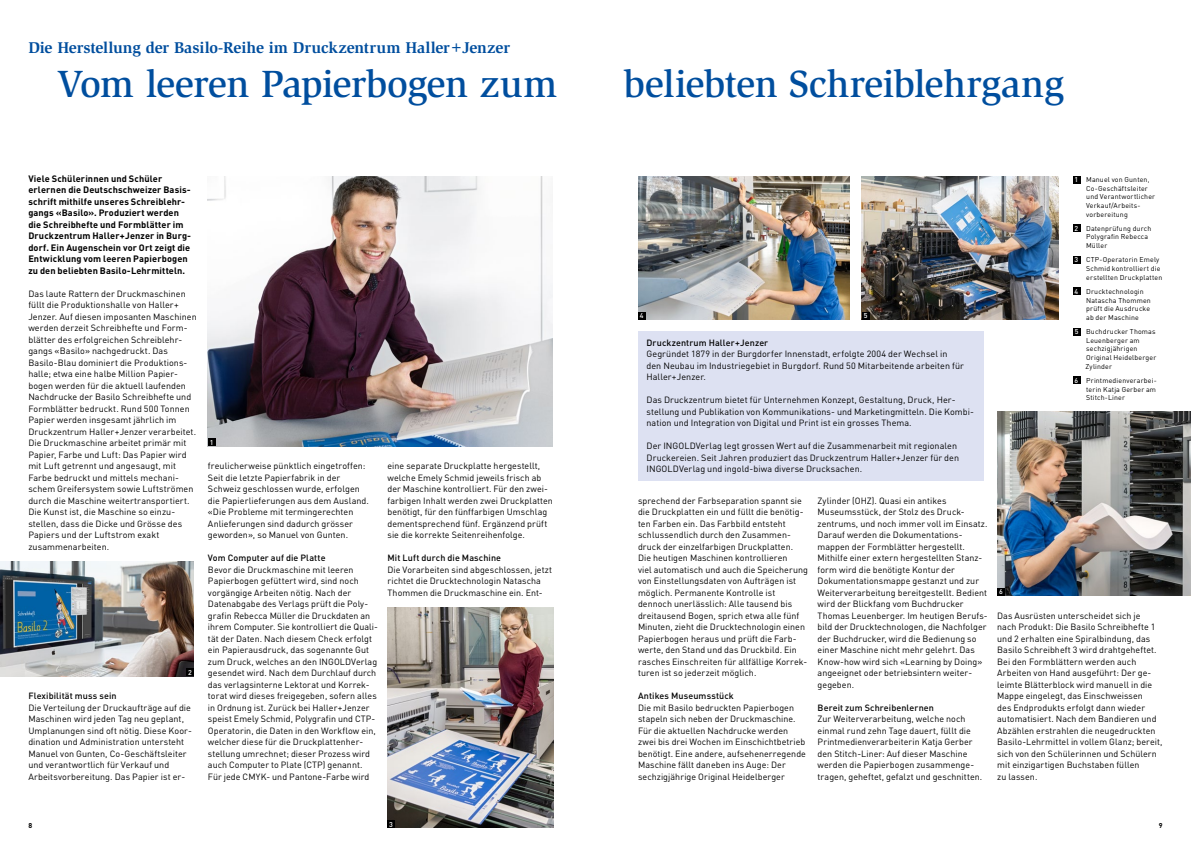
<style>
.page{position:relative;width:1191px;height:842px;background:#fff}
.page>*{position:absolute;margin:0;border:0;box-sizing:border-box;transform-origin:0 0}
.t1{font:500 39px "Slimbach";letter-spacing:-.015em;color:#004e9e}
.t2{font:700 16px "Slimbach";letter-spacing:-.01em;color:#004e9e}
.t3{font:700 9.2px/11.5px "DINOT";letter-spacing:.01em;color:#000}
.t4{font:9px/11.5px "DINOT";letter-spacing:.005em;color:#000}
.t5{font:500 9px "DINOT";letter-spacing:.01em;color:#000}
.t6{font:7px/8.6px "DINOT";letter-spacing:.02em;color:#000}
.t7{font:500 7px "DINOT";color:#fff}
.t8{font:700 7px "DINOT";color:#000}
.s1{font-weight:500;color:#fff}
</style>
<div class="page">
<div style="left:1072px;top:176px;width:8px;height:7px;background:#000"></div>
<div style="left:1072px;top:225px;width:8px;height:7px;background:#000"></div>
<div style="left:1072px;top:256px;width:8px;height:8px;background:#000"></div>
<div style="left:1072px;top:288px;width:8px;height:7px;background:#000"></div>
<div style="left:1072px;top:328px;width:8px;height:7px;background:#000"></div>
<div style="left:1072px;top:377px;width:8px;height:7px;background:#000"></div>
<div style="left:638px;top:331px;width:345px;height:150px;background:#dde1f2"></div>
<img style="left:208px;top:177px;width:345px;height:269px">
<img style="left:0;top:561px;width:194px;height:115px">
<img style="left:387px;top:607px;width:166px;height:221px">
<img style="left:638px;top:177px;width:211px;height:143px">
<img style="left:861px;top:177px;width:197px;height:143px">
<img style="left:997px;top:412px;width:194px;height:184px">
<div style="left:208px;top:439px;width:7px;height:7px;background:#000"></div>
<div style="left:186px;top:669px;width:8px;height:7px;background:#000"></div>
<div style="left:387px;top:820px;width:8px;height:8px;background:#000"></div>
<div style="left:638px;top:312px;width:7px;height:8px;background:#000"></div>
<div style="left:861px;top:312px;width:8px;height:8px;background:#000"></div>
<div style="left:997px;top:588px;width:7px;height:8px;background:#000"></div>
<h2 class="t2" style="left:28px;top:38px;width:483px">Die Herstellung der Basilo-Reihe im Druckzentrum Haller+Jenzer</h2>
<h1 class="t1" style="left:57px;top:60px;width:502px">Vom leeren Papierbogen zum</h1>
<h1 class="t1" style="left:623px;top:60px;width:442px">beliebten Schreiblehrgang</h1>
<p class="t3" style="left:28px;top:172px;width:164px">Viele Schülerinnen und Schüler erlernen die Deutschschweizer Basis&shy;schrift mithilfe unseres Schreiblehr&shy;gangs «Basilo». Produziert werden die Schreibhefte und Formblätter im Druckzentrum Haller+Jenzer in Burg&shy;dorf. Ein Augenschein vor Ort zeigt die Entwicklung vom leeren Papierbogen zu den beliebten Basilo-Lehrmitteln.</p>
<p class="t4" style="left:28px;top:287px;width:170px">Das laute Rattern der Druckmaschinen füllt die Produktionshalle von Haller+ Jenzer. Auf diesen imposanten Maschinen werden derzeit Schreibhefte und Form&shy;blätter des erfolgreichen Schreiblehr&shy;gangs «Basilo» nachgedruckt. Das Basilo-Blau dominiert die Produktions&shy;halle; etwa eine halbe Million Papier&shy;bogen werden für die aktuell laufenden Nachdrucke der Basilo Schreibhefte und Formblätter bedruckt. Rund 500 Tonnen Papier werden insgesamt jährlich im Druckzentrum Haller+Jenzer verarbeitet.<br>Die Druckmaschine arbeitet primär mit Papier, Farbe und Luft: Das Papier wird mit Luft getrennt und angesaugt, mit Farbe bedruckt und mittels mechani&shy;schem Greifersystem sowie Luftströmen durch die Maschine weitertransportiert.<br>Die Kunst ist, die Maschine so einzu&shy;stellen, dass die Dicke und Grösse des Papiers und der Luftstrom exakt zusammenarbeiten.</p>
<p class="t7" style="left:188px;top:668px;width:5px">2</p>
<p class="t5" style="left:28px;top:690px;width:90px">Flexibilität muss sein</p>
<p class="t4" style="left:28px;top:701px;width:165px">Die Verteilung der Druckaufträge auf die Maschinen wird jeden Tag neu geplant, Umplanungen sind oft nötig. Diese Koor&shy;dination und Administration untersteht Manuel von Gunten, Co-Geschäftsleiter und verantwortlich für Verkauf und Arbeitsvorbereitung. Das Papier ist er-</p>
<p class="t7" style="left:210px;top:438px;width:5px">1</p>
<p class="t4" style="left:208px;top:460px;width:163px">freulicherweise pünktlich eingetroffen:<br>Seit die letzte Papierfabrik in der Schweiz geschlossen wurde, erfolgen die Papierlieferungen aus dem Ausland. «Die Probleme mit termingerechten Anlieferungen sind dadurch grösser geworden», so Manuel von Gunten.</p>
<p class="t5" style="left:208px;top:552px;width:119px">Vom Computer auf die Platte</p>
<p class="t4" style="left:208px;top:563px;width:172px">Bevor die Druckmaschine mit leeren Papierbogen gefüttert wird, sind noch vorgängige Arbeiten nötig. Nach der Datenabgabe des Verlags prüft die Poly&shy;grafin Rebecca Müller die Druckdaten an ihrem Computer. Sie kontrolliert die Quali&shy;tät der Daten. Nach diesem Check erfolgt ein Papierausdruck, das sogenannte Gut zum Druck, welches an den INGOLDVerlag gesendet wird. Nach dem Durchlauf durch das verlagsinterne Lektorat und Korrek&shy;torat wird dieses freigegeben, sofern alles in Ordnung ist. Zurück bei Haller+Jenzer speist Emely Schmid, Polygrafin und CTP-Operatorin, die Daten in den Workflow ein, welcher diese für die Druckplattenher&shy;stellung umrechnet; dieser Prozess wird auch Computer to Plate (CTP) genannt.<br>Für jede CMYK- und Pantone-Farbe wird</p>
<p class="t4" style="left:387px;top:460px;width:167px">eine separate Druckplatte hergestellt, welche Emely Schmid jeweils frisch ab der Maschine kontrolliert. Für den zwei&shy;farbigen Inhalt werden zwei Druckplatten benötigt, für den fünffarbigen Umschlag dementsprechend fünf. Ergänzend prüft sie die korrekte Seitenreihenfolge.</p>
<p class="t5" style="left:387px;top:552px;width:115px">Mit Luft durch die Maschine</p>
<p class="t4" style="left:387px;top:563px;width:166px">Die Vorarbeiten sind abgeschlossen, jetzt richtet die Drucktechnologin Natascha<br>Thommen die Druckmaschine ein. Ent-</p>
<p class="t7" style="left:640px;top:311px;width:5px">4</p>
<p class="t7" style="left:863px;top:311px;width:5px">5</p>
<p class="t5" style="left:646px;top:336px;width:123px">Druckzentrum Haller+Jenzer</p>
<p class="t4" style="left:646px;top:348px;width:319px">Gegründet 1879 in der Burgdorfer Innenstadt, erfolgte 2004 der Wechsel in den Neubau im Industriegebiet in Burgdorf. Rund 50 Mitarbeitende arbeiten für<br>Haller+Jenzer.</p>
<p class="t4" style="left:646px;top:394px;width:329px">Das Druckzentrum bietet für Unternehmen Konzept, Gestaltung, Druck, Her&shy;stellung und Publikation von Kommunikations- und Marketingmitteln. Die Kombi&shy;nation und Integration von Digital und Print ist ein grosses Thema.</p>
<p class="t4" style="left:646px;top:440px;width:314px">Der INGOLDVerlag legt grossen Wert auf die Zusammenarbeit mit regionalen<br>Druckereien. Seit Jahren produziert das Druckzentrum Haller+Jenzer für den<br>INGOLDVerlag und ingold-biwa diverse Drucksachen.</p>
<p class="t4" style="left:638px;top:494px;width:171px">sprechend der Farbseparation spannt sie die Druckplatten ein und füllt die benötig&shy;ten Farben ein. Das Farbbild entsteht schlussendlich durch den Zusammen&shy;druck der einzelfarbigen Druckplatten.<br>Die heutigen Maschinen kontrollieren<br>viel automatisch und auch die Speicherung von Einstellungsdaten von Aufträgen ist möglich. Permanente Kontrolle ist dennoch unerlässlich: Alle tausend bis dreitausend Bogen, sprich etwa alle fünf Minuten, zieht die Drucktechnologin einen Papierbogen heraus und prüft die Farb&shy;werte, den Stand und das Druckbild. Ein rasches Einschreiten für allfällige Korrek&shy;turen ist so jederzeit möglich.</p>
<p class="t5" style="left:638px;top:690px;width:97px">Antikes Museumsstück</p>
<p class="t4" style="left:638px;top:701px;width:169px">Die mit Basilo bedruckten Papierbogen stapeln sich neben der Druckmaschine.<br>Für die aktuellen Nachdrucke werden zwei bis drei Wochen im Einschichtbetrieb benötigt. Eine andere, aufsehenerregende Maschine fällt daneben ins Auge: Der sechzigjährige Original Heidelberger</p>
<p class="t4" style="left:817px;top:494px;width:172px">Zylinder (OHZ). Quasi ein antikes Museumsstück, der Stolz des Druck&shy;zentrums, und noch immer voll im Einsatz.<br>Darauf werden die Dokumentations&shy;mappen der Formblätter hergestellt.<br>Mithilfe einer extern hergestellten Stanz&shy;form wird die benötigte Kontur der Dokumentationsmappe gestanzt und zur Weiterverarbeitung bereitgestellt. Bedient wird der Blickfang vom Buchdrucker Thomas Leuenberger. Im heutigen Berufs&shy;bild der Drucktechnologen, die Nachfolger der Buchdrucker, wird die Bedienung so einer Maschine nicht mehr gelehrt. Das Know-how wird sich «Learning by Doing» angeeignet oder betriebsintern weiter&shy;gegeben.</p>
<p class="t5" style="left:817px;top:701px;width:118px">Bereit zum Schreibenlernen</p>
<p class="t4" style="left:817px;top:713px;width:166px">Zur Weiterverarbeitung, welche noch einmal rund zehn Tage dauert, füllt die Printmedienverarbeiterin Katja Gerber den Stitch-Liner: Auf dieser Maschine werden die Papierbogen zusammenge&shy;tragen, geheftet, gefalzt und geschnitten.</p>
<p class="t6" style="left:1086px;top:175px;width:71px;text-indent:-11px"><span class="s1">1</span> Manuel von Gunten,<br>Co-Geschäftsleiter und Verantwortlicher<br>Verkauf/Arbeits&shy;vorbereitung</p>
<p class="t6" style="left:1086px;top:224px;width:67px;text-indent:-12px"><span class="s1">2</span> Datenprüfung durch<br>Polygrafin Rebecca<br>Müller</p>
<p class="t6" style="left:1086px;top:255px;width:78px;text-indent:-12px"><span class="s1">3</span> CTP-Operatorin Emely<br>Schmid kontrolliert die erstellten Druckplatten</p>
<p class="t6" style="left:1086px;top:287px;width:66px;text-indent:-11px"><span class="s1">4</span> Drucktechnologin<br>Natascha Thommen prüft die Ausdrucke ab der Maschine</p>
<p class="t6" style="left:1085px;top:327px;width:72px;text-indent:-11px"><span class="s1">5</span> Buchdrucker Thomas<br>Leuenberger am sechzigjährigen<br>Original Heidelberger<br>Zylinder</p>
<p class="t6" style="left:1086px;top:376px;width:71px;text-align:justify;text-indent:-12px"><span class="s1">6</span> Printmedienverarbei&shy;terin Katja Gerber am Stitch-Liner</p>
<p class="t7" style="left:999px;top:587px;width:5px">6</p>
<p class="t4" style="left:997px;top:609px;width:167px">Das Ausrüsten unterscheidet sich je<br>nach Produkt: Die Basilo Schreibhefte 1 und 2 erhalten eine Spiralbindung, das Basilo Schreibheft 3 wird drahtgeheftet.<br>Bei den Formblättern werden auch Arbeiten von Hand ausgeführt: Der ge&shy;leimte Blätterblock wird manuell in die Mappe eingelegt, das Einschweissen<br>des Endprodukts erfolgt dann wieder automatisiert. Nach dem Bandieren und Abzählen erstrahlen die neugedruckten Basilo-Lehrmittel in vollem Glanz; bereit, sich von den Schülerinnen und Schülern mit einzigartigen Buchstaben füllen<br>zu lassen.</p>
<p class="t7" style="left:389px;top:819px;width:5px">3</p>
<p class="t8" style="left:28px;top:820px;width:5px">8</p>
<p class="t8" style="left:1158px;top:820px;width:5px">9</p>
</div>
